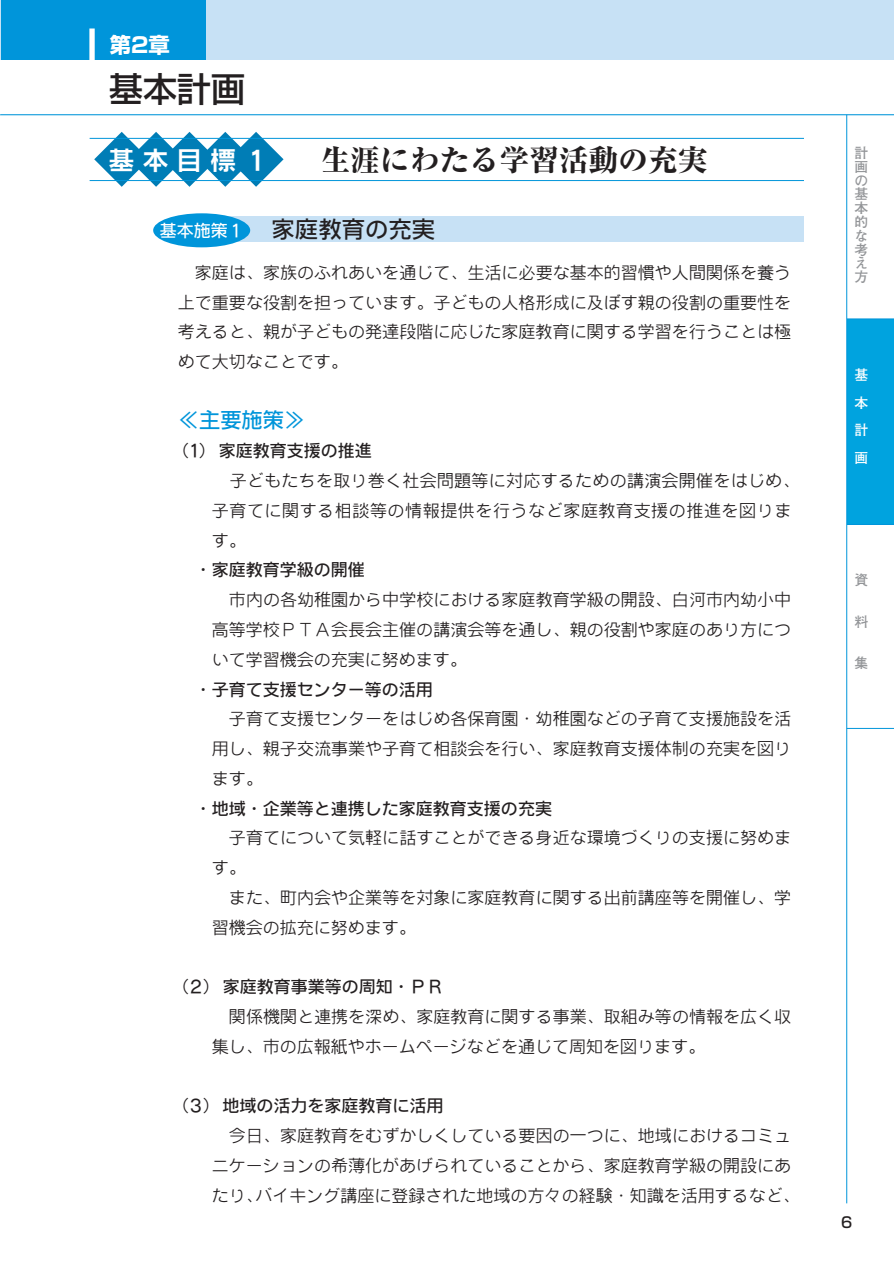
<style>
.page{position:relative;width:894px;height:1263px;background:#fff}
.page>*{position:absolute;margin:0;border:0;box-sizing:border-box;transform-origin:0 0}
.t1{font:500 34.05px "Shin Go";color:#231f20}
.t2{font:800 29.7px "Ryumin";color:#231f20}
.t3{font:25.5px "NIS S7";letter-spacing:.325em;color:#fff}
.t4{font:23.4px "NIS S4";color:#231f20}
.t5{font:21.3px "NIS S4";color:#0095da}
.t6{font:700 21.3px "Shin Go";color:#fff}
.t7{font:16.95px/29.7px "NIS S1";color:#231f20;text-align:justify}
.t8{font:16.95px "NIS S4";color:#231f20}
.t9{font:16.95px "NIS S1";letter-spacing:.035em;color:#231f20}
.t10{font:500 14.85px "Shin Go";color:#231f20}
.t11{font:700 13.8px/13.8px "Futo Go B101";color:#939598;text-align:justify}
.t12{font:700 13.8px/27.6px "Futo Go B101";color:#fff;text-align:justify}
.s1{font-size:16.95px;color:#fff}
</style>
<div class="page">
<hr style="left:0;top:114px;width:894px;height:1px;background:#0095da">
<div style="left:847px;top:319px;width:47px;height:205px;background:#00a3df"></div>
<hr style="left:846px;top:115px;width:1px;height:1088px;background:#0095da">
<hr style="left:847px;top:319px;width:47px;height:1px;background:#0095da">
<div style="left:198px;top:0;width:696px;height:60px;background:#c7e1f5"></div>
<div style="left:1px;top:0;width:205px;height:60px;background:#0095da"></div>
<div style="left:89px;top:28px;width:6px;height:40px;background:#fff"></div>
<hr style="left:847px;top:524px;width:47px;height:1px;background:#0095da">
<hr style="left:847px;top:728px;width:47px;height:1px;background:#0095da">
<svg style="left:94px;top:132px;width:190px;height:55px"></svg>
<hr style="left:90px;top:138px;width:714px;height:1px;background:#0095da">
<hr style="left:90px;top:180px;width:714px;height:1px;background:#0095da">
<div style="left:176px;top:217px;width:628px;height:25px;background:#c7e1f5"></div>
<div style="left:153px;top:213px;width:97px;height:34px;background:#0095da;border-radius:50%"></div>
<hr style="left:0;top:0;width:1px;height:60px;background:#c7e1f5">
<p class="t6" style="left:110px;top:37px;width:61px">第2章</p>
<p class="t1" style="left:109px;top:76px;width:138px">基本計画</p>
<p class="t3" style="left:109px;top:151px;width:162px">基本目標１</p>
<p class="t2" style="left:321px;top:150px;width:388px">生涯にわたる学習活動の充実</p>
<p class="t4" style="left:160px;top:220px;width:277px"><span class="s1">基本施策１</span> 家庭教育の充実</p>
<p class="t7" style="left:178px;top:260px;width:615px;text-indent:17px">家庭は、家族のふれあいを通じて、生活に必要な基本的習慣や人間関係を養う上で重要な役割を担っています。子どもの人格形成に及ぼす親の役割の重要性を考えると、親が子どもの発達段階に応じた家庭教育に関する学習を行うことは極めて大切なことです。</p>
<p class="t5" style="left:178px;top:412px;width:129px">≪主要施策≫</p>
<p class="t8" style="left:178px;top:445px;width:195px">(1) 家庭教育支援の推進</p>
<p class="t7" style="left:230px;top:468px;width:572px">子どもたちを取り巻く社会問題等に対応するための講演会開催をはじめ、</p>
<p class="t9" style="left:212px;top:504px;width:581px">子育てに関する相談等の情報提供を行うなど家庭教育支援の推進を図りま</p>
<p class="t7" style="left:212px;top:528px;width:36px">す。</p>
<p class="t8" style="left:195px;top:564px;width:172px">・家庭教育学級の開催</p>
<p class="t7" style="left:229px;top:587px;width:564px">市内の各幼稚園から中学校における家庭教育学級の開設、白河市内幼小中</p>
<p class="t7" style="left:212px;top:617px;width:581px">高等学校ＰＴＡ会長会主催の講演会等を通し、親の役割や家庭のあり方につ</p>
<p class="t7" style="left:212px;top:647px;width:257px">いて学習機会の充実に努めます。</p>
<p class="t8" style="left:195px;top:683px;width:240px">・子育て支援センター等の活用</p>
<p class="t7" style="left:229px;top:706px;width:564px">子育て支援センターをはじめ各保育園・幼稚園などの子育て支援施設を活</p>
<p class="t7" style="left:212px;top:736px;width:581px">用し、親子交流事業や子育て相談会を行い、家庭教育支援体制の充実を図り</p>
<p class="t7" style="left:212px;top:766px;width:53px">ます。</p>
<p class="t8" style="left:195px;top:802px;width:359px">・地域・企業等と連携した家庭教育支援の充実</p>
<p class="t7" style="left:229px;top:825px;width:564px">子育てについて気軽に話すことができる身近な環境づくりの支援に努めま</p>
<p class="t7" style="left:212px;top:855px;width:36px">す。</p>
<p class="t7" style="left:229px;top:885px;width:564px">また、町内会や企業等を対象に家庭教育に関する出前講座等を開催し、学</p>
<p class="t7" style="left:212px;top:915px;width:206px">習機会の拡充に努めます。</p>
<p class="t8" style="left:178px;top:980px;width:268px">(2) 家庭教育事業等の周知・ＰＲ</p>
<p class="t7" style="left:229px;top:1004px;width:564px">関係機関と連携を深め、家庭教育に関する事業、取組み等の情報を広く収</p>
<p class="t7" style="left:212px;top:1034px;width:495px">集し、市の広報紙やホームページなどを通じて周知を図ります。</p>
<p class="t8" style="left:178px;top:1099px;width:267px">(3) 地域の活力を家庭教育に活用</p>
<p class="t7" style="left:229px;top:1123px;width:564px">今日、家庭教育をむずかしくしている要因の一つに、地域におけるコミュ</p>
<p class="t7" style="left:212px;top:1153px;width:581px">ニケーションの希薄化があげられていることから、家庭教育学級の開設にあ</p>
<p class="t7" style="left:212px;top:1183px;width:589px">たり、バイキング講座に登録された地域の方々の経験・知識を活用するなど、</p>
<p class="t11" style="left:855px;top:147px;width:15px">計画の基本的な考え方</p>
<p class="t12" style="left:854px;top:363px;width:15px">基本計画</p>
<p class="t11" style="left:855px;top:575px;width:15px">資</p>
<p class="t11" style="left:855px;top:616px;width:15px">料</p>
<p class="t11" style="left:855px;top:658px;width:15px">集</p>
<p class="t10" style="left:841px;top:1217px;width:13px">6</p>
</div>
